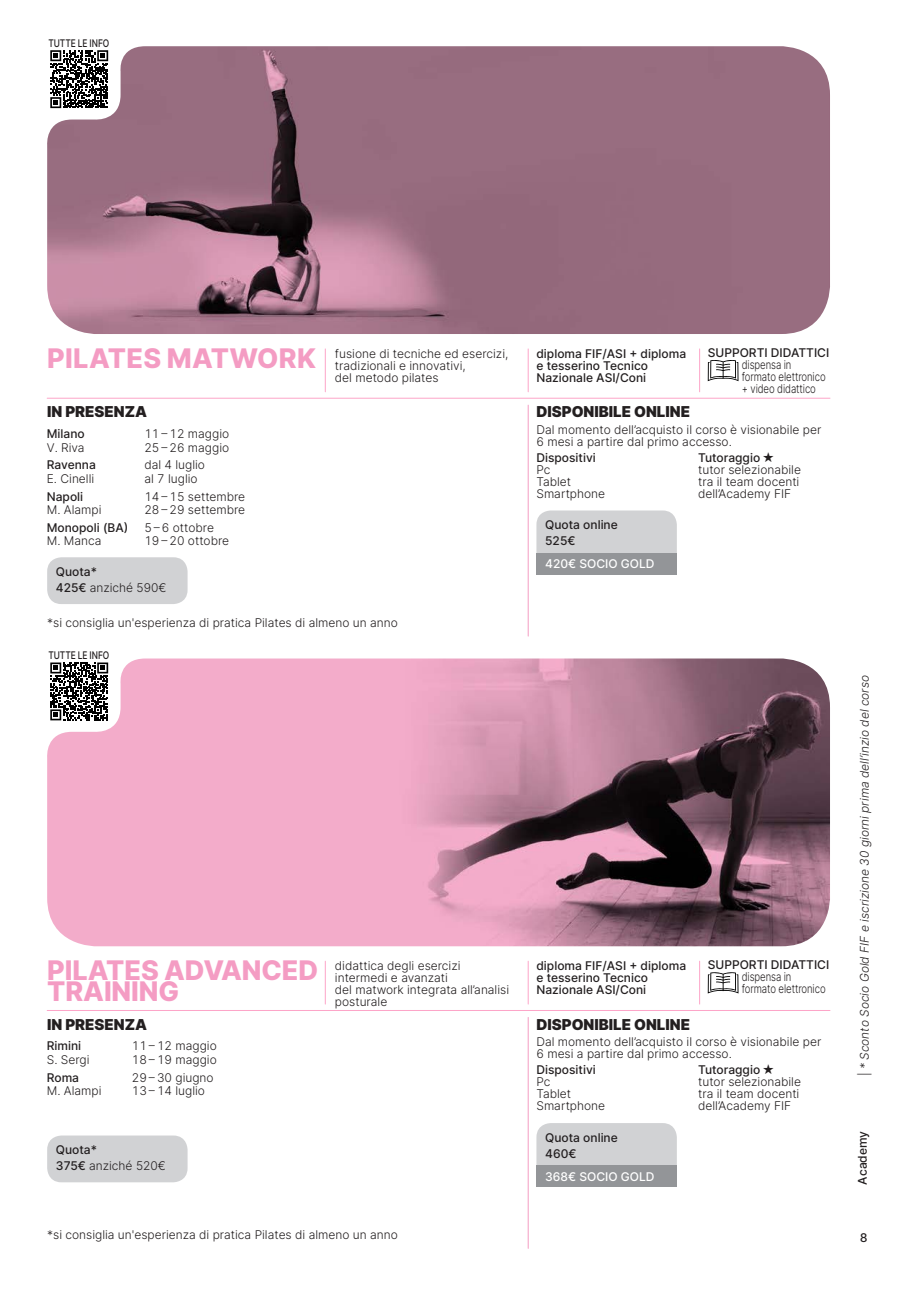
<style>
.page{position:relative;width:919px;height:1289px;background:#fff}
.page>*{position:absolute;margin:0;border:0;box-sizing:border-box;transform-origin:0 0}
.t1{font:800 27px/21px "Inter";letter-spacing:-.005em;color:#f49cc3}
.t2{font:900 15px "Inter";color:#231f20}
.t3{font:300 12px/12px "Inter";color:#231f20}
.t4{font:500 12px/12px "Inter";color:#231f20}
.t5{font:300 12px/12px "Inter";color:#231f20;scale:.8 1}
.t6{font:italic 300 12px "Inter";color:#231f20}
.t7{font:500 12px "Inter";color:#fff}
.t8{font:500 10.5px "Inter";letter-spacing:-.01em;color:#231f20;scale:.8 1}
.s1{font-weight:500}
.s2{font-style:normal}
</style>
<div class="page">
<hr style="left:527px;top:405px;width:1px;height:231px;background:#f49cc3">
<hr style="left:47px;top:398px;width:783px;height:1px;background:#fda5c8">
<hr style="left:325px;top:349px;width:1px;height:43px;background:#fda5c8">
<hr style="left:527px;top:349px;width:1px;height:43px;background:#fda5c8">
<hr style="left:699px;top:349px;width:1px;height:43px;background:#fda5c8">
<div style="left:47px;top:557px;width:140px;height:47px;background:#d1d2d4;border-radius:14px"></div>
<svg style="left:707px;top:360px;width:31px;height:21px"></svg>
<div style="left:47px;top:1135px;width:140px;height:47px;background:#d1d2d4;border-radius:14px"></div>
<div style="left:536px;top:510px;width:140px;height:43px;background:#d1d2d4"></div>
<div style="left:536px;top:553px;width:140px;height:21px;background:#939598"></div>
<img style="left:47px;top:46px;width:783px;height:288px">
<img style="left:47px;top:658px;width:783px;height:288px">
<div style="left:47px;top:47px;width:64px;height:64px;background:#fff"></div>
<svg style="left:50px;top:50px;width:58px;height:58px"></svg>
<div style="left:47px;top:659px;width:64px;height:64px;background:#fff"></div>
<svg style="left:50px;top:662px;width:58px;height:58px"></svg>
<hr style="left:527px;top:1017px;width:1px;height:231px;background:#f49cc3">
<hr style="left:47px;top:1010px;width:783px;height:1px;background:#fda5c8">
<hr style="left:325px;top:961px;width:1px;height:43px;background:#fda5c8">
<hr style="left:527px;top:961px;width:1px;height:43px;background:#fda5c8">
<hr style="left:699px;top:961px;width:1px;height:43px;background:#fda5c8">
<svg style="left:707px;top:972px;width:31px;height:21px"></svg>
<div style="left:536px;top:1123px;width:140px;height:42px;background:#d1d2d4"></div>
<div style="left:536px;top:1165px;width:140px;height:21px;background:#939598"></div>
<p class="t8" style="left:48px;top:35px;width:78px">TUTTE LE INFO</p>
<h1 class="t1" style="left:47px;top:347px;width:270px">PILATES MATWORK</h1>
<p class="t3" style="left:335px;top:347px;width:175px">fusione di tecniche ed esercizi, tradizionali e innovativi,<br>del metodo pilates</p>
<p class="t2" style="left:47px;top:401px;width:101px">IN PRESENZA</p>
<p class="t4" style="left:47px;top:427px;width:39px">Milano</p>
<p class="t3" style="left:144px;top:427px;width:86px">11 – 12 maggio</p>
<p class="t3" style="left:47px;top:441px;width:39px">V. Riva</p>
<p class="t3" style="left:144px;top:441px;width:86px">25 – 26 maggio</p>
<p class="t4" style="left:47px;top:458px;width:51px">Ravenna</p>
<p class="t3" style="left:144px;top:458px;width:62px">dal 4 luglio</p>
<p class="t3" style="left:47px;top:472px;width:49px">E. Cinelli</p>
<p class="t3" style="left:144px;top:472px;width:55px">al 7 luglio</p>
<p class="t4" style="left:47px;top:490px;width:38px">Napoli</p>
<p class="t3" style="left:144px;top:490px;width:102px">14 – 15 settembre</p>
<p class="t3" style="left:47px;top:503px;width:56px">M. Alampi</p>
<p class="t3" style="left:144px;top:503px;width:102px">28 – 29 settembre</p>
<p class="t4" style="left:47px;top:521px;width:83px">Monopoli (BA)</p>
<p class="t3" style="left:144px;top:521px;width:71px">5 – 6 ottobre</p>
<p class="t3" style="left:47px;top:534px;width:56px">M. Manca</p>
<p class="t3" style="left:144px;top:534px;width:86px">19 – 20 ottobre</p>
<p class="t3" style="left:56px;top:563px;width:112px;line-height:16.2px"><span class="s1">Quota*<br>425€</span> anziché 590€</p>
<p class="t3" style="left:47px;top:616px;width:352px">*si consiglia un'esperienza di pratica Pilates di almeno un anno</p>
<p class="t8" style="left:48px;top:647px;width:78px">TUTTE LE INFO</p>
<p class="t4" style="left:536px;top:347px;width:151px">diploma FIF/ASI + diploma e tesserino Tecnico<br>Nazionale ASI/Coni</p>
<p class="t4" style="left:707px;top:346px;width:123px">SUPPORTI DIDATTICI</p>
<p class="t5" style="left:741px;top:358px;width:106px">dispensa in formato elettronico + video didattico</p>
<p class="t2" style="left:536px;top:401px;width:155px">DISPONIBILE ONLINE</p>
<p class="t3" style="left:536px;top:423px;width:286px">Dal momento dell’acquisto il corso è visionabile per<br>6 mesi a partire dal primo accesso.</p>
<p class="t4" style="left:536px;top:451px;width:61px">Dispositivi</p>
<p class="t4" style="left:698px;top:451px;width:78px">Tutoraggio ★</p>
<p class="t3" style="left:536px;top:463px;width:16px">Pc</p>
<p class="t3" style="left:698px;top:463px;width:104px">tutor selezionabile</p>
<p class="t3" style="left:536px;top:475px;width:36px">Tablet</p>
<p class="t3" style="left:698px;top:475px;width:103px">tra il team docenti</p>
<p class="t3" style="left:536px;top:487px;width:70px">Smartphone</p>
<p class="t3" style="left:698px;top:487px;width:95px">dell’Academy FIF</p>
<p class="t4" style="left:545px;top:516px;width:74px;line-height:16.2px">Quota online<br>525€</p>
<p class="t7" style="left:545px;top:555px;width:111px">420€ SOCIO GOLD</p>
<h1 class="t1" style="left:47px;top:959px;width:272px">PILATES ADVANCED<br>TRAINING</h1>
<p class="t3" style="left:335px;top:959px;width:176px">didattica degli esercizi intermedi e avanzati<br>del matwork integrata all’analisi posturale</p>
<p class="t2" style="left:47px;top:1013px;width:101px">IN PRESENZA</p>
<p class="t4" style="left:47px;top:1039px;width:36px">Rimini</p>
<p class="t3" style="left:132px;top:1039px;width:86px">11 – 12 maggio</p>
<p class="t3" style="left:47px;top:1053px;width:44px">S. Sergi</p>
<p class="t3" style="left:132px;top:1053px;width:86px">18 – 19 maggio</p>
<p class="t4" style="left:47px;top:1070px;width:34px">Roma</p>
<p class="t3" style="left:132px;top:1070px;width:83px">29 – 30 giugno</p>
<p class="t3" style="left:47px;top:1084px;width:56px">M. Alampi</p>
<p class="t3" style="left:132px;top:1084px;width:75px">13 – 14 luglio</p>
<p class="t3" style="left:56px;top:1141px;width:111px;line-height:16.2px"><span class="s1">Quota*<br>375€</span> anziché 520€</p>
<p class="t3" style="left:47px;top:1228px;width:352px">*si consiglia un'esperienza di pratica Pilates di almeno un anno</p>
<p class="t4" style="left:536px;top:959px;width:151px">diploma FIF/ASI + diploma e tesserino Tecnico<br>Nazionale ASI/Coni</p>
<p class="t4" style="left:707px;top:958px;width:123px">SUPPORTI DIDATTICI</p>
<p class="t5" style="left:741px;top:970px;width:106px">dispensa in formato elettronico</p>
<p class="t2" style="left:536px;top:1013px;width:155px">DISPONIBILE ONLINE</p>
<p class="t3" style="left:536px;top:1035px;width:286px">Dal momento dell’acquisto il corso è visionabile per<br>6 mesi a partire dal primo accesso.</p>
<p class="t4" style="left:536px;top:1063px;width:61px">Dispositivi</p>
<p class="t4" style="left:698px;top:1063px;width:78px">Tutoraggio ★</p>
<p class="t3" style="left:536px;top:1075px;width:16px">Pc</p>
<p class="t3" style="left:698px;top:1075px;width:104px">tutor selezionabile</p>
<p class="t3" style="left:536px;top:1087px;width:36px">Tablet</p>
<p class="t3" style="left:698px;top:1087px;width:103px">tra il team docenti</p>
<p class="t3" style="left:536px;top:1099px;width:70px">Smartphone</p>
<p class="t3" style="left:698px;top:1099px;width:95px">dell’Academy FIF</p>
<p class="t4" style="left:545px;top:1128px;width:74px;line-height:16.2px">Quota online<br>460€</p>
<p class="t7" style="left:545px;top:1167px;width:111px">368€ SOCIO GOLD</p>
<p class="t6" style="left:856px;top:1076px;width:403px;rotate:-90deg"><span class="s2">|</span> * Sconto Socio Gold FIF e iscrizione 30 giorni prima dell’inzio del corso</p>
<p class="t4" style="left:856px;top:1184px;width:55px;rotate:-90deg">Academy</p>
<p class="t4" style="left:859px;top:1231px;width:9px">8</p>
</div>
